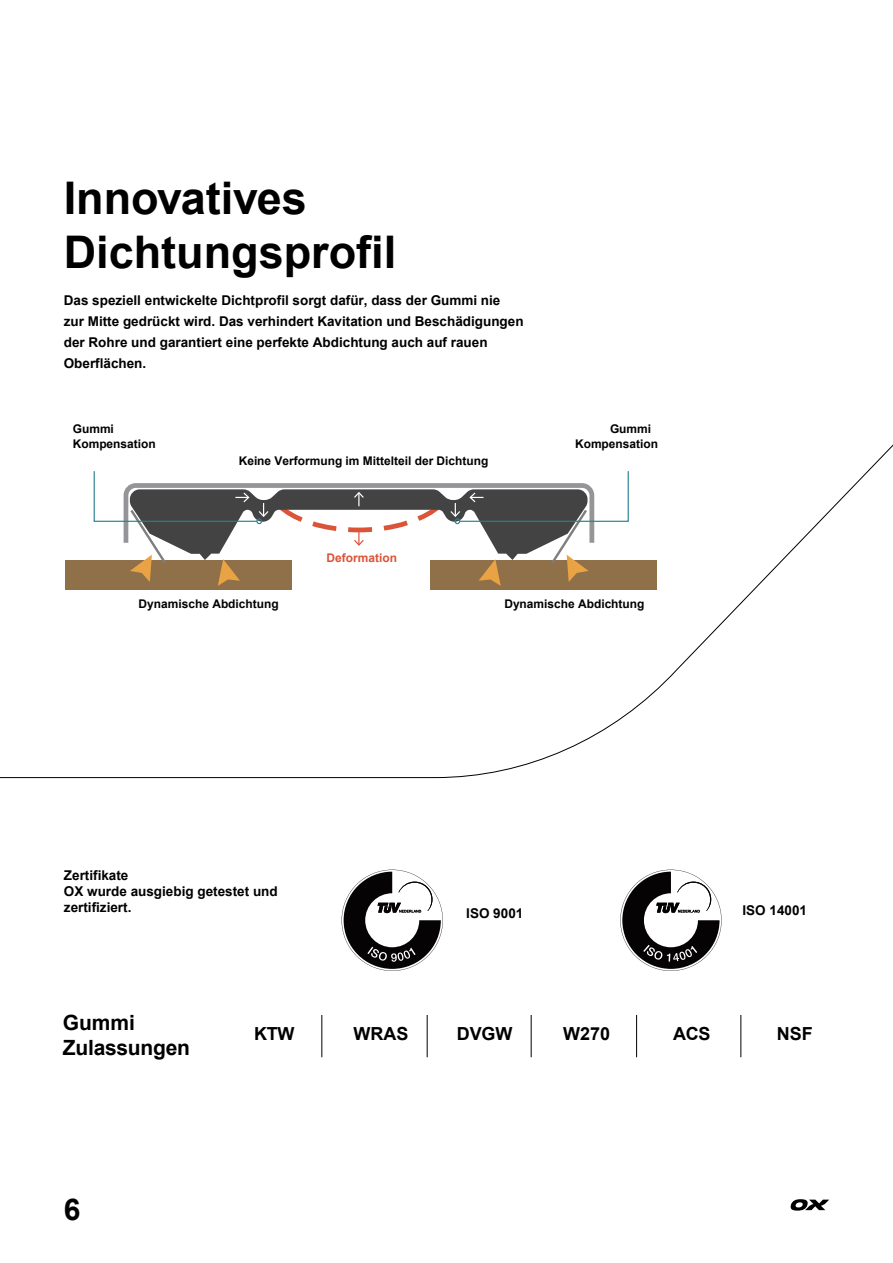
<style>
.page{position:relative;width:893px;height:1263px;background:#fff}
.page>*{position:absolute;margin:0;border:0;box-sizing:border-box;transform-origin:0 0}
.t1{font:700 45px/54px "Arial";color:#000}
.t2{font:700 30px "Arial";color:#000}
.t3{font:700 21px/25.5px "Arial";letter-spacing:-.01em;color:#000}
.t4{font:700 18px "Arial";color:#000}
.t5{font:700 13.5px/21px "Arial";color:#000}
.t6{font:700 13.5px "Arial";color:#000}
.t7{font:700 12px "Arial";color:#000}
.t8{font:700 12px/15px "Arial";color:#000}
.t9{font:700 12px "Arial";color:#db5338}
.s1{font-style:inherit}
</style>
<div class="page">
<hr style="left:322px;top:1015px;width:1px;height:42px;background:#000">
<hr style="left:427px;top:1015px;width:1px;height:42px;background:#000">
<hr style="left:531px;top:1015px;width:1px;height:42px;background:#000">
<hr style="left:636px;top:1015px;width:1px;height:42px;background:#000">
<hr style="left:741px;top:1015px;width:1px;height:42px;background:#000">
<svg style="left:0;top:444px;width:893px;height:334px"></svg>
<svg style="left:620px;top:870px;width:102px;height:101px"></svg>
<svg style="left:342px;top:870px;width:101px;height:101px"></svg>
<svg style="left:790px;top:1199px;width:39px;height:11px"></svg>
<h1 class="t1" style="left:64px;top:172px;width:334px"><span class="s1">Innovative</span>s<br>Dichtungsprofil</h1>
<p class="t5" style="left:64px;top:290px;width:461px">Das speziell entwickelte Dichtprofil sorgt dafür, dass der Gummi nie zur Mitte gedrückt wird. Das verhindert Kavitation und Beschädigungen der Rohre und garantiert eine perfekte Abdichtung auch auf rauen Oberflächen.</p>
<p class="t8" style="left:73px;top:421px;width:84px"><span class="s1">Gummi<br>K</span>ompensation</p>
<p class="t7" style="left:239px;top:453px;width:251px">Keine Verformung im Mittelteil der Dichtung</p>
<p class="t9" style="left:327px;top:550px;width:72px">Deformation</p>
<p class="t8" style="left:575px;top:421px;width:84px;text-indent:35px"><span class="s1">Gummi<br>K</span>ompensation</p>
<p class="t7" style="left:139px;top:596px;width:142px">Dynamische Abdichtung</p>
<p class="t7" style="left:504px;top:596px;width:142px">Dynamische Abdichtung</p>
<p class="t5" style="left:64px;top:867px;width:215px;line-height:16.2px">Zertifikate<br>OX wurde ausgiebig getestet und zertifiziert.</p>
<p class="t6" style="left:466px;top:904px;width:59px">ISO 9001</p>
<p class="t6" style="left:742px;top:901px;width:66px">ISO 14001</p>
<h3 class="t3" style="left:63px;top:1010px;width:129px">Gummi<br>Zulassungen</h3>
<h2 class="t2" style="left:64px;top:1189px;width:18px">6</h2>
<h3 class="t4" style="left:254px;top:1021px;width:42px">KTW</h3>
<h3 class="t4" style="left:353px;top:1021px;width:56px">WRAS</h3>
<h3 class="t4" style="left:457px;top:1021px;width:57px">DVGW</h3>
<h3 class="t4" style="left:563px;top:1021px;width:49px">W270</h3>
<h3 class="t4" style="left:673px;top:1021px;width:39px">ACS</h3>
<h3 class="t4" style="left:777px;top:1021px;width:37px">NSF</h3>
</div>
